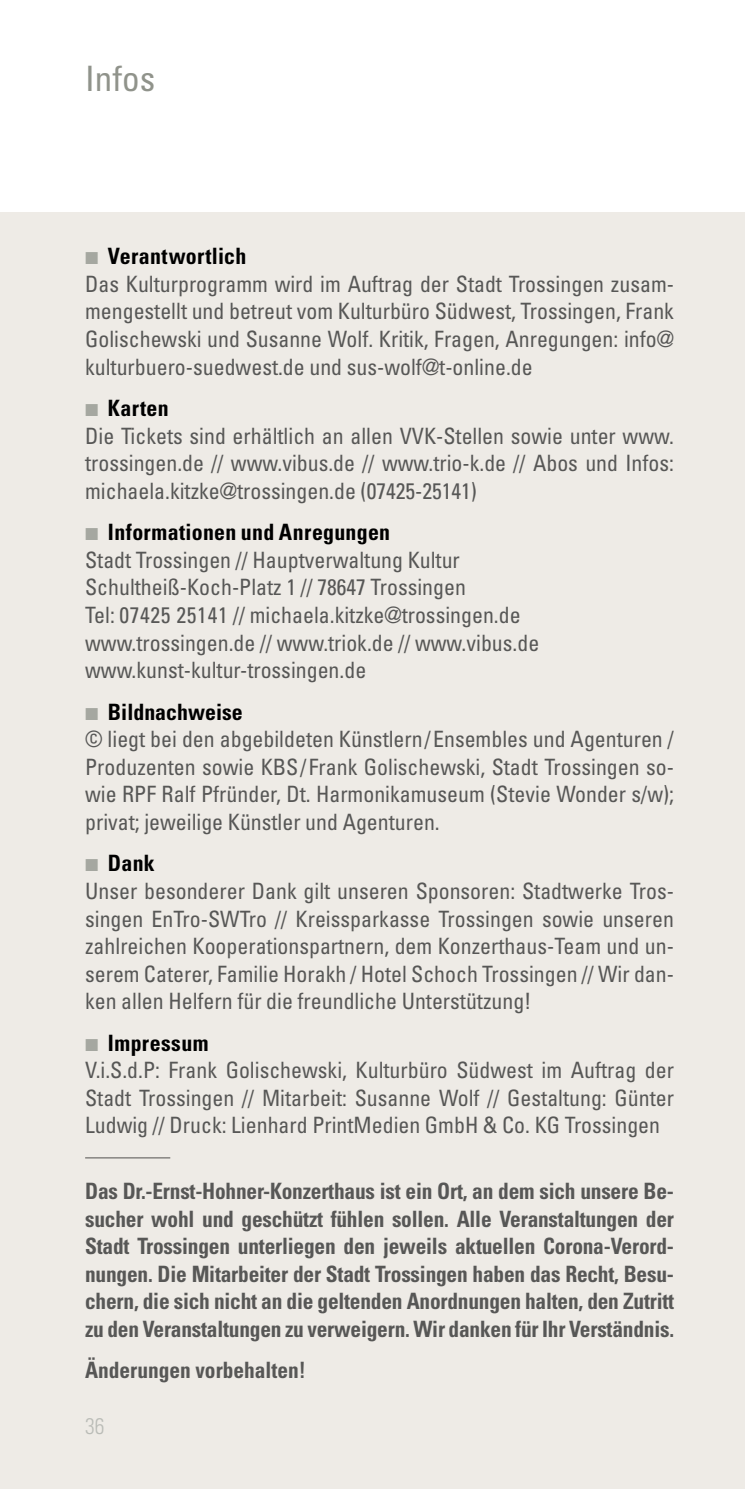
<style>
.page{position:relative;width:745px;height:1489px;background:#fff}
.page>*{position:absolute;margin:0;border:0;box-sizing:border-box;transform-origin:0 0}
.t1{font:condensed 35px "Univers LT Std";color:#90938b}
.t2{font:condensed 22.5px/27.5px "Univers LT Std";color:#575756}
.t3{font:700 condensed 22.5px/27.5px "Univers LT Std";letter-spacing:-.01em;color:#575756;text-align:justify;scale:.95 1}
.t4{font:300 condensed 22.5px "Univers LT Std";color:#babcb7}
.s1{color:#a5a7a0}
.s2{font-weight:700;color:#000}
</style>
<div class="page">
<div style="left:0;top:213px;width:744px;height:1275px;background:#eeebe6"></div>
<hr style="left:85px;top:1157px;width:85px;height:1px;background:#575756">
<h1 class="t1" style="left:85px;top:56px;width:71px">Infos</h1>
<p class="t2" style="left:85px;top:242px;width:590px"><span class="s1">◾</span> <span class="s2">Verantwortlich<br></span>Das Kulturprogramm wird im Auftrag der Stadt Trossingen zusam&shy;mengestellt und betreut vom Kulturbüro Südwest, Trossingen, Frank Golischewski und Susanne Wolf. Kritik, Fragen, Anregungen: info@ kulturbuero-suedwest.de und sus-wolf@t-online.de</p>
<p class="t2" style="left:85px;top:394px;width:590px"><span class="s1">◾</span> <span class="s2">Karten<br></span>Die Tickets sind erhältlich an allen VVK-Stellen sowie unter www. trossingen.de // www.vibus.de // www.trio-k.de // Abos und Infos: michaela.kitzke@trossingen.de (07425-25141)</p>
<p class="t2" style="left:85px;top:518px;width:455px"><span class="s1">◾</span> <span class="s2">Informationen und Anregungen<br></span>Stadt Trossingen // Hauptverwaltung Kultur Schultheiß-Koch-Platz 1 // 78647 Trossingen<br>Tel: 07425 25141 // michaela.kitzke@trossingen.de www.trossingen.de // www.triok.de // www.vibus.de www.kunst-kultur-trossingen.de</p>
<p class="t2" style="left:85px;top:697px;width:590px"><span class="s1">◾</span> <span class="s2">Bildnachweise<br></span>© liegt bei den abgebildeten Künstlern/Ensembles und Agenturen / Produzenten sowie KBS/Frank Golischewski, Stadt Trossingen so&shy;wie RPF Ralf Pfründer, Dt. Harmonikamuseum (Stevie Wonder s/w); privat; jeweilige Künstler und Agenturen.</p>
<p class="t2" style="left:85px;top:849px;width:590px"><span class="s1">◾</span> <span class="s2">Dank<br></span>Unser besonderer Dank gilt unseren Sponsoren: Stadtwerke Tros&shy;singen EnTro-SWTro // Kreissparkasse Trossingen sowie unseren zahlreichen Kooperationspartnern, dem Konzerthaus-Team und un&shy;serem Caterer, Familie Horakh / Hotel Schoch Trossingen // Wir dan&shy;ken allen Helfern für die freundliche Unterstützung!</p>
<p class="t2" style="left:85px;top:1028px;width:590px"><span class="s1">◾</span> <span class="s2">Impressum<br></span>V.i.S.d.P: Frank Golischewski, Kulturbüro Südwest im Auftrag der Stadt Trossingen // Mitarbeit: Susanne Wolf // Gestaltung: Günter Ludwig // Druck: Lienhard PrintMedien GmbH &amp; Co. KG Trossingen</p>
<p class="t3" style="left:85px;top:1177px;width:621px">Das Dr.-Ernst-Hohner-Konzerthaus ist ein Ort, an dem sich unsere Be&shy;sucher wohl und geschützt fühlen sollen. Alle Veranstaltungen der Stadt Trossingen unterliegen den jeweils aktuellen Corona-Verord&shy;nungen. Die Mitarbeiter der Stadt Trossingen haben das Recht, Besu&shy;chern, die sich nicht an die geltenden Anordnungen halten, den Zutritt zu den Veranstaltungen zu verweigern. Wir danken für Ihr Verständnis.</p>
<p class="t3" style="left:85px;top:1356px;width:234px">Änderungen vorbehalten!</p>
<p class="t4" style="left:85px;top:1412px;width:21px">36</p>
</div>
